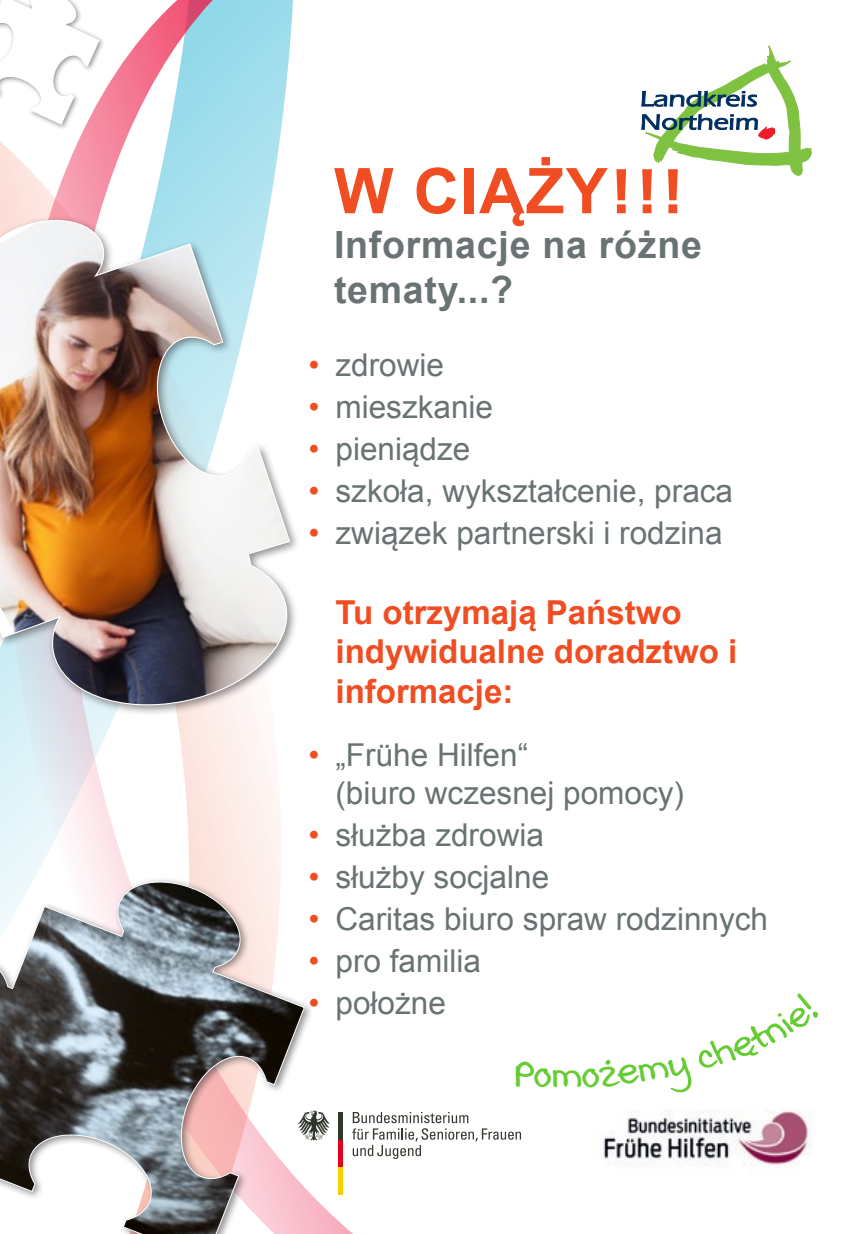
<style>
.page{position:relative;width:851px;height:1234px;background:#fff}
.page>*{position:absolute;margin:0;border:0;box-sizing:border-box;transform-origin:0 0}
.t1{font:700 63px "Arial";letter-spacing:.02em;color:#f04d22}
.t2{font:700 42px "Swister";color:#6c3}
.t3{font:700 37.5px/45px "Arial";letter-spacing:.02em;color:#697374}
.t4{font:700 33px/39.6px "Arial";color:#f04d22}
.t5{font:31.5px/37.8px "Arial";color:#697374}
.s1{font-family:"Frutiger"}
.s2{color:#f04d22}
</style>
<div class="page">
<svg style="left:0;top:0;width:398px;height:1233px"></svg>
<div style="left:0;top:215px;width:300px;height:500px;background:#fff"></div>
<img style="left:0;top:214px;width:294px;height:500px">
<div style="left:0;top:876px;width:313px;height:357px;background:#231f20;opacity:.5"></div>
<svg style="left:0;top:874px;width:305px;height:359px"></svg>
<div style="left:0;top:0;width:105px;height:131px;background:#231f20;opacity:.5"></div>
<svg style="left:0;top:0;width:100px;height:125px"></svg>
<svg style="left:641px;top:46px;width:170px;height:129px"></svg>
<svg style="left:352px;top:1111px;width:169px;height:47px"></svg>
<div style="left:338px;top:1166px;width:5px;height:28px;background:#f7d100"></div>
<div style="left:338px;top:1139px;width:5px;height:27px;background:#e3001c"></div>
<div style="left:338px;top:1111px;width:5px;height:28px;background:#30382b"></div>
<svg style="left:298px;top:1110px;width:32px;height:30px"></svg>
<img style="left:603px;top:1109px;width:208px;height:58px">
<h1 class="t1" style="left:334px;top:149px;width:352px">W CIĄŻY<span class="s1">!!!</span></h1>
<p class="t3" style="left:334px;top:224px;width:369px">Informacje na różne tematy...?</p>
<p class="t5" style="left:308px;top:346px;width:137px"><span class="s2">•</span> zdrowie</p>
<p class="t5" style="left:308px;top:388px;width:186px"><span class="s2">•</span> mieszkanie</p>
<p class="t5" style="left:308px;top:430px;width:163px"><span class="s2">•</span> pieniądze</p>
<p class="t5" style="left:308px;top:472px;width:426px"><span class="s2">•</span> szkoła, wykształcenie, praca</p>
<p class="t5" style="left:308px;top:514px;width:415px"><span class="s2">•</span> związek partnerski i rodzina</p>
<p class="t4" style="left:335px;top:593px;width:403px">Tu otrzymają Państwo indywidualne doradztwo i informacje:</p>
<p class="t5" style="left:335px;top:736px;width:350px;text-indent:-27px"><span class="s2">•</span> „Frühe Hilfen“<br>(biuro wczesnej pomocy)</p>
<p class="t5" style="left:308px;top:816px;width:237px"><span class="s2">•</span> służba zdrowia</p>
<p class="t5" style="left:308px;top:858px;width:242px"><span class="s2">•</span> służby socjalne</p>
<p class="t5" style="left:308px;top:900px;width:461px"><span class="s2">•</span> Caritas biuro spraw rodzinnych</p>
<p class="t5" style="left:308px;top:942px;width:174px"><span class="s2">•</span> pro familia</p>
<p class="t5" style="left:308px;top:984px;width:139px"><span class="s2">•</span> położne</p>
<h2 class="t2" style="left:551px;top:1044px;width:32px">m</h2>
</div>
